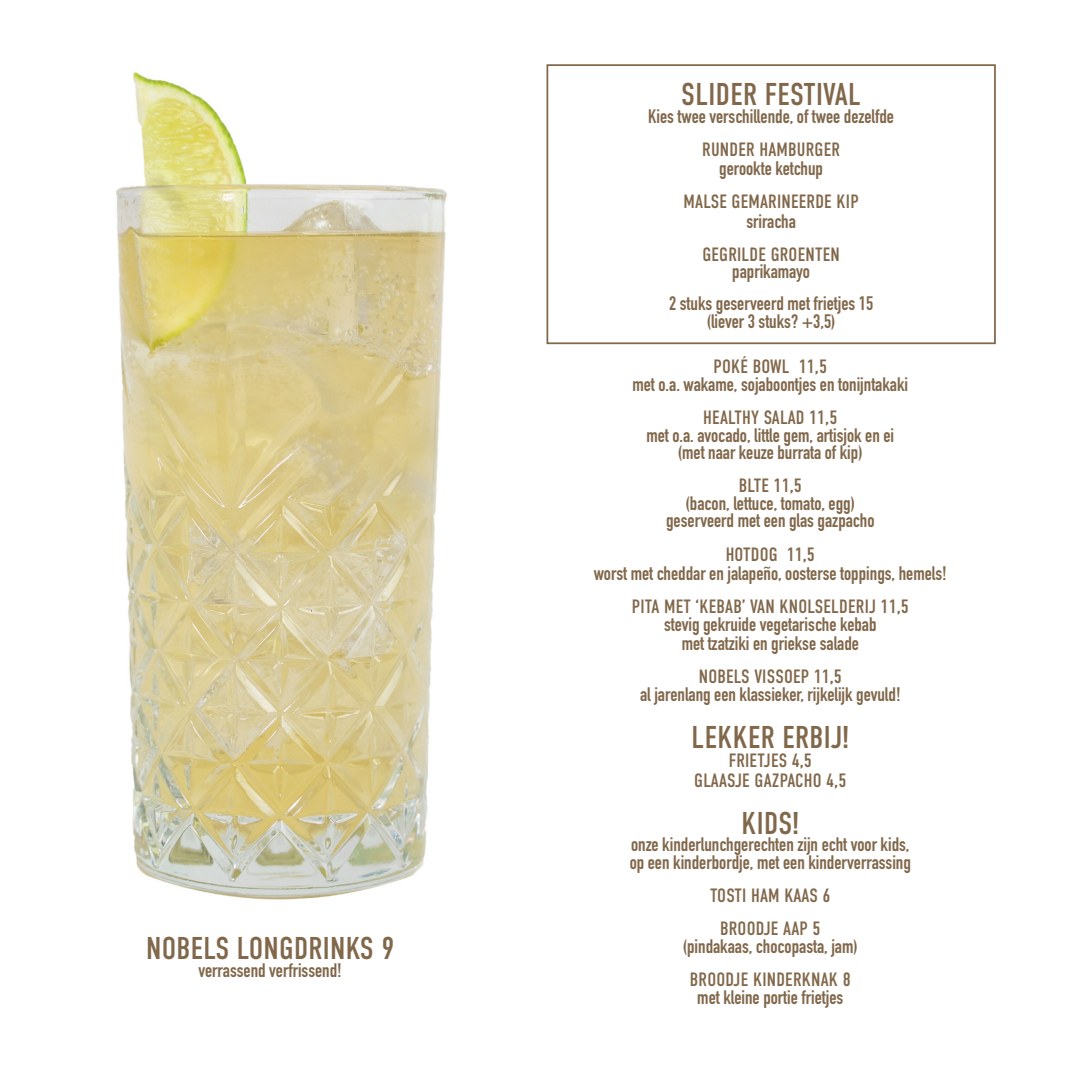
<style>
.page{position:relative;width:1072px;height:1072px;background:#fff}
.page>*{position:absolute;margin:0;border:0;box-sizing:border-box;transform-origin:0 0}
.t1{font:31.5px "DIN Condensed";letter-spacing:.01em;color:#81684b}
.t2{font:700 19.25px/17.5px "DIN Condensed";color:#81684b;text-align:center}
.t3{font:19.25px/19.2px "DIN Condensed";letter-spacing:.01em;color:#81684b;text-align:center}
</style>
<div class="page">
<img style="left:116px;top:72px;width:563px;height:828px">
<div style="left:546px;top:64px;width:449px;height:280px;border:2px solid #81684b"></div>
<h1 class="t1" style="left:146px;top:930px;width:250px">NOBELS LONGDRINKS 9</h1>
<p class="t2" style="left:198px;top:961px;width:145px">verrassend verfrissend!</p>
<h1 class="t1" style="left:681px;top:77px;width:181px">SLIDER FESTIVAL</h1>
<p class="t2" style="left:648px;top:107px;width:247px">Kies twee verschillende, of twee dezelfde</p>
<p class="t3" style="left:702px;top:140px;width:139px">RUNDER HAMBURGER</p>
<p class="t2" style="left:719px;top:160px;width:105px">gerookte ketchup</p>
<p class="t3" style="left:683px;top:193px;width:176px">MALSE GEMARINEERDE KIP</p>
<p class="t2" style="left:746px;top:212px;width:51px">sriracha</p>
<p class="t3" style="left:702px;top:245px;width:139px">GEGRILDE GROENTEN</p>
<p class="t2" style="left:669px;top:256px;width:205px;line-height:31.5px">paprikamayo<br>2 stuks geserveerd met frietjes 15</p>
<p class="t2" style="left:706px;top:312px;width:130px">(liever 3 stuks? +3,5)</p>
<p class="t3" style="left:713px;top:357px;width:115px">POKÉ BOWL 11,5</p>
<p class="t2" style="left:632px;top:375px;width:277px">met o.a. wakame, sojaboontjes en tonijntakaki</p>
<p class="t3" style="left:703px;top:408px;width:136px">HEALTHY SALAD 11,5</p>
<p class="t2" style="left:646px;top:426px;width:249px">met o.a. avocado, little gem, artisjok en ei (met naar keuze burrata of kip)</p>
<p class="t3" style="left:739px;top:476px;width:64px">BLTE 11,5</p>
<p class="t2" style="left:666px;top:494px;width:210px">(bacon, lettuce, tomato, egg) geserveerd met een glas gazpacho</p>
<p class="t3" style="left:725px;top:545px;width:91px">HOTDOG 11,5</p>
<p class="t2" style="left:593px;top:564px;width:355px">worst met cheddar en jalapeño, oosterse toppings, hemels!</p>
<p class="t3" style="left:632px;top:597px;width:278px">PITA MET ‘KEBAB’ VAN KNOLSELDERIJ 11,5</p>
<p class="t2" style="left:664px;top:614px;width:214px;line-height:19.2px">stevig gekruide vegetarische kebab met tzatziki en griekse salade</p>
<p class="t3" style="left:698px;top:667px;width:145px">NOBELS VISSOEP 11,5</p>
<p class="t2" style="left:640px;top:685px;width:262px">al jarenlang een klassieker, rijkelijk gevuld!</p>
<h1 class="t1" style="left:691px;top:719px;width:159px">LEKKER ERBIJ!</h1>
<p class="t3" style="left:694px;top:751px;width:154px">FRIETJES 4,5<br>GLAASJE GAZPACHO 4,5</p>
<h1 class="t1" style="left:741px;top:805px;width:59px">KIDS!</h1>
<p class="t2" style="left:629px;top:835px;width:283px;text-align:left">onze kinderlunchgerechten zijn echt voor kids, op een kinderbordje, met een kinderverrassing</p>
<p class="t3" style="left:710px;top:879px;width:122px;line-height:33.2px">TOSTI HAM KAAS 6<br>BROODJE AAP 5</p>
<p class="t2" style="left:683px;top:937px;width:176px">(pindakaas, chocopasta, jam)</p>
<p class="t3" style="left:690px;top:970px;width:162px">BROODJE KINDERKNAK 8</p>
<p class="t2" style="left:697px;top:988px;width:147px">met kleine portie frietjes</p>
</div>
